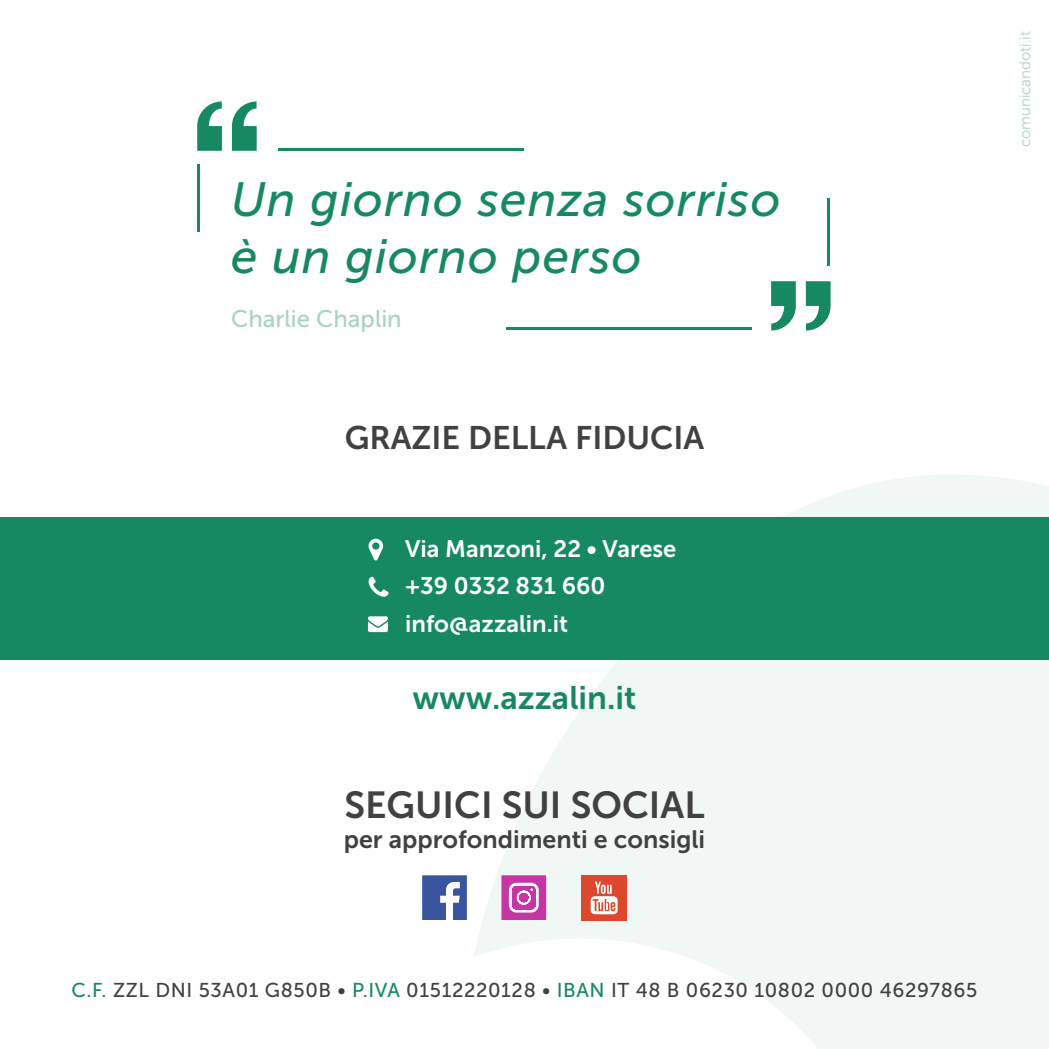
<style>
.page{position:relative;width:1049px;height:1049px;background:#fff}
.page>*{position:absolute;margin:0;border:0;box-sizing:border-box;transform-origin:0 0}
.t1{font:italic 48px/57px "Museo Sans 500";letter-spacing:.025em;color:#178962}
.t2{font:37.5px "Museo Sans 700";color:#41413f}
.t3{font:32.5px "Museo Sans 700";color:#41413f}
.t4{font:32.5px "Museo Sans 700";color:#178962}
.t5{font:25px "Museo Sans 700";color:#41413f}
.t6{font:24px "Museo Sans 500";color:#a8d3c4}
.t7{font:23.75px/37.5px "Museo Sans 700";color:#fff}
.t8{font:20px "Museo Sans 500";letter-spacing:.03em;color:#41413f}
.t9{font:15px "Museo Sans 300";color:#a8d3c4}
.s1{color:#178962}
</style>
<div class="page">
<svg style="left:473px;top:281px;width:576px;height:768px;fill:#f0f7f5"></svg>
<svg style="left:232px;top:101px;width:25px;height:50px"></svg>
<svg style="left:197px;top:101px;width:25px;height:50px"></svg>
<hr style="left:278px;top:148px;width:246px;height:3px;background:#178962">
<hr style="left:197px;top:164px;width:3px;height:68px;background:#178962">
<hr style="left:827px;top:198px;width:2px;height:68px;background:#178962">
<hr style="left:506px;top:327px;width:246px;height:2px;background:#178962">
<svg style="left:771px;top:281px;width:25px;height:49px"></svg>
<svg style="left:806px;top:281px;width:24px;height:49px"></svg>
<div style="left:0;top:517px;width:1049px;height:142px;background:#178962"></div>
<svg style="left:368px;top:539px;width:15px;height:21px"></svg>
<svg style="left:368px;top:577px;width:20px;height:20px"></svg>
<svg style="left:368px;top:616px;width:20px;height:16px"></svg>
<svg style="left:422px;top:875px;width:45px;height:45px"></svg>
<svg style="left:501px;top:875px;width:45px;height:45px;background:#cd5db4"></svg>
<div style="left:581px;top:875px;width:46px;height:45px;background:#dc472e"></div>
<svg style="left:591px;top:881px;width:27px;height:33px"></svg>
<h1 class="t1" style="left:231px;top:171px;width:551px">Un giorno senza sorriso è un giorno perso</h1>
<p class="t6" style="left:231px;top:305px;width:172px">Charlie Chaplin</p>
<h3 class="t3" style="left:345px;top:419px;width:361px">GRAZIE DELLA FIDUCIA</h3>
<p class="t7" style="left:405px;top:529px;width:273px">Via Manzoni, 22 • Varese +39 0332 831 660 info@azzalin.it</p>
<h3 class="t4" style="left:412px;top:679px;width:225px">www.azzalin.it</h3>
<h2 class="t2" style="left:344px;top:785px;width:362px">SEGUICI SUI SOCIAL</h2>
<p class="t5" style="left:344px;top:826px;width:363px">per approfondimenti e consigli</p>
<p class="t9" style="left:1017px;top:147px;width:118px;rotate:-90deg">comunicandoti.it</p>
<p class="t8" style="left:72px;top:979px;width:907px"><span class="s1">C.F.</span> ZZL DNI 53A01 G850B • <span class="s1">P.IVA</span> 01512220128 • <span class="s1">IBAN</span> IT 48 B 06230 10802 0000 46297865</p>
</div>
